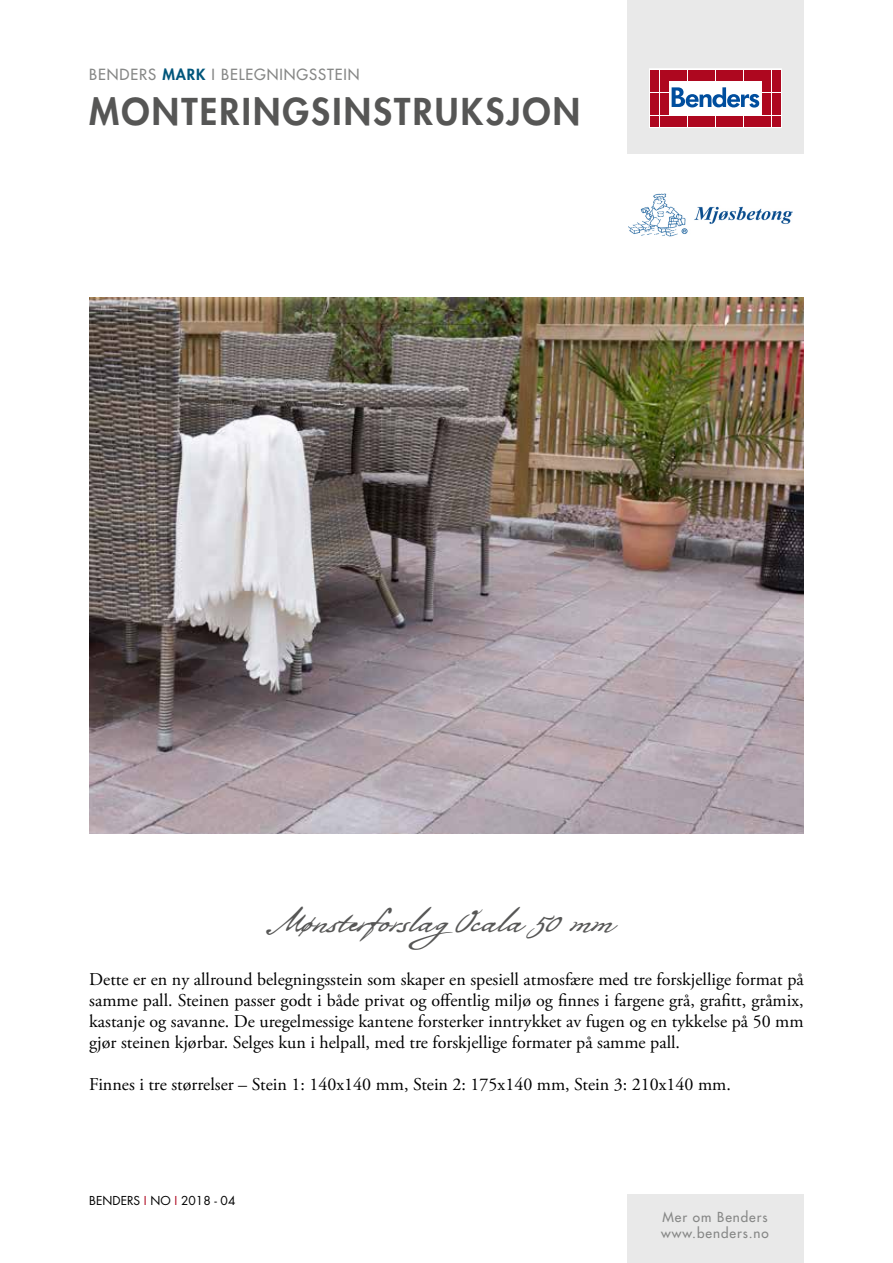
<style>
.page{position:relative;width:893px;height:1263px;background:#fff}
.page>*{position:absolute;margin:0;border:0;box-sizing:border-box;transform-origin:0 0}
.t1{font:800 36px "Futura Std";letter-spacing:.06em;color:#565655}
.t2{font:33px "Bolivar";letter-spacing:.005em;color:#565655}
.t3{font:18px/21px "Adobe Garamond Pro";color:#000;text-align:justify}
.t4{font:500 15px "Futura Std";letter-spacing:.06em;color:#868786}
.t5{font:500 13.5px/16.2px "Futura Std";letter-spacing:.07em;color:#868786}
.t6{font:12px "Futura Std";color:#000}
.s1{font-weight:800;color:#00567b}
.s2{color:#ae071f}
</style>
<div class="page">
<div style="left:627px;top:0;width:177px;height:153px;background:#e9e9e9"></div>
<svg style="left:649px;top:69px;width:132px;height:59px;background:#eac2c8"></svg>
<div style="left:651px;top:70px;width:8px;height:10px;background:#ae071f"></div>
<div style="left:660px;top:70px;width:8px;height:10px;background:#ae071f"></div>
<div style="left:651px;top:81px;width:8px;height:11px;background:#ae071f"></div>
<div style="left:660px;top:81px;width:8px;height:11px;background:#ae071f"></div>
<div style="left:651px;top:93px;width:8px;height:10px;background:#ae071f"></div>
<div style="left:660px;top:93px;width:8px;height:10px;background:#ae071f"></div>
<div style="left:651px;top:104px;width:8px;height:11px;background:#ae071f"></div>
<div style="left:660px;top:104px;width:8px;height:11px;background:#ae071f"></div>
<div style="left:651px;top:116px;width:8px;height:10px;background:#ae071f"></div>
<div style="left:660px;top:116px;width:8px;height:10px;background:#ae071f"></div>
<div style="left:669px;top:70px;width:8px;height:10px;background:#ae071f"></div>
<div style="left:679px;top:70px;width:8px;height:10px;background:#ae071f"></div>
<div style="left:688px;top:70px;width:8px;height:10px;background:#ae071f"></div>
<div style="left:697px;top:70px;width:9px;height:10px;background:#ae071f"></div>
<div style="left:707px;top:70px;width:8px;height:10px;background:#ae071f"></div>
<div style="left:716px;top:70px;width:8px;height:10px;background:#ae071f"></div>
<div style="left:725px;top:70px;width:9px;height:10px;background:#ae071f"></div>
<div style="left:735px;top:70px;width:8px;height:10px;background:#ae071f"></div>
<div style="left:744px;top:70px;width:8px;height:10px;background:#ae071f"></div>
<div style="left:753px;top:70px;width:9px;height:10px;background:#ae071f"></div>
<div style="left:669px;top:116px;width:8px;height:10px;background:#ae071f"></div>
<div style="left:679px;top:116px;width:8px;height:10px;background:#ae071f"></div>
<div style="left:688px;top:116px;width:8px;height:10px;background:#ae071f"></div>
<div style="left:697px;top:116px;width:9px;height:10px;background:#ae071f"></div>
<div style="left:707px;top:116px;width:8px;height:10px;background:#ae071f"></div>
<div style="left:716px;top:116px;width:8px;height:10px;background:#ae071f"></div>
<div style="left:725px;top:116px;width:9px;height:10px;background:#ae071f"></div>
<div style="left:735px;top:116px;width:8px;height:10px;background:#ae071f"></div>
<div style="left:744px;top:116px;width:8px;height:10px;background:#ae071f"></div>
<div style="left:753px;top:116px;width:9px;height:10px;background:#ae071f"></div>
<div style="left:763px;top:70px;width:8px;height:10px;background:#ae071f"></div>
<div style="left:772px;top:70px;width:8px;height:10px;background:#ae071f"></div>
<div style="left:763px;top:81px;width:8px;height:11px;background:#ae071f"></div>
<div style="left:772px;top:81px;width:8px;height:11px;background:#ae071f"></div>
<div style="left:763px;top:93px;width:8px;height:10px;background:#ae071f"></div>
<div style="left:772px;top:93px;width:8px;height:10px;background:#ae071f"></div>
<div style="left:763px;top:104px;width:8px;height:11px;background:#ae071f"></div>
<div style="left:772px;top:104px;width:8px;height:11px;background:#ae071f"></div>
<div style="left:763px;top:116px;width:8px;height:10px;background:#ae071f"></div>
<div style="left:772px;top:116px;width:8px;height:10px;background:#ae071f"></div>
<svg style="left:672px;top:87px;width:87px;height:21px;background:#8fb1d4"></svg>
<div style="left:627px;top:1195px;width:177px;height:68px;background:#e9e9e9"></div>
<img style="left:89px;top:298px;width:715px;height:535px">
<img style="left:628px;top:193px;width:165px;height:44px">
<p class="t4" style="left:89px;top:65px;width:272px">BENDERS <span class="s1">MARK</span> I BELEGNINGSSTEIN</p>
<h1 class="t1" style="left:89px;top:89px;width:492px">MONTERINGSINSTRUKSJON</h1>
<h2 class="t2" style="left:279px;top:901px;width:336px">MønsterforslagOcala 50 mm</h2>
<p class="t3" style="left:89px;top:969px;width:716px">Dette er en ny allround belegningsstein som skaper en spesiell atmosfære med tre forskjellige format på samme pall. Steinen passer godt i både privat og offentlig miljø og finnes i fargene grå, grafitt, gråmix, kastanje og savanne. De uregelmessige kantene forsterker inntrykket av fugen og en tykkelse på 50 mm gjør steinen kjørbar. Selges kun i helpall, med tre forskjellige formater på samme pall.</p>
<p class="t3" style="left:89px;top:1074px;width:643px">Finnes i tre størrelser – Stein 1: 140x140 mm, Stein 2: 175x140 mm, Stein 3: 210x140 mm.</p>
<p class="t6" style="left:89px;top:1193px;width:148px">BENDERS <span class="s2">I</span> NO <span class="s2">I</span> 2018 - 04</p>
<p class="t5" style="left:661px;top:1209px;width:109px">Mer om Benders www.benders.no</p>
</div>
